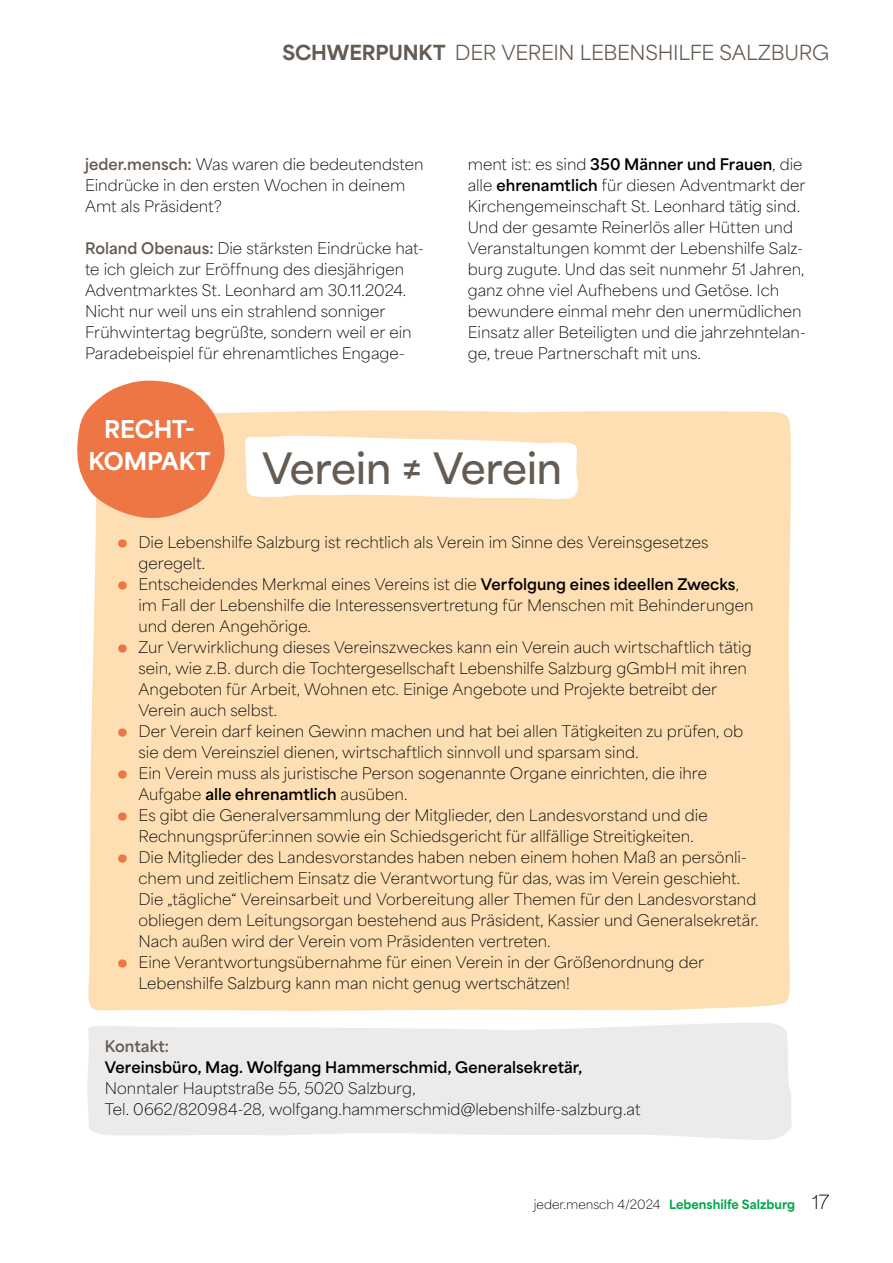
<style>
.page{position:relative;width:893px;height:1263px;background:#fff}
.page>*{position:absolute;margin:0;border:0;box-sizing:border-box;transform-origin:0 0}
.t1{font:600 40.5px "Area Normal";letter-spacing:-.01em;color:#665b51}
.t2{font:800 22.95px/31.8px "Area Normal";letter-spacing:-.01em;color:#fff;text-align:center}
.t3{font:19.5px "Area Normal";letter-spacing:-.015em;color:#665b51}
.t4{font:100 15px/21px "Area Normal";color:#000}
.t5{font:700 15px "Area Normal";letter-spacing:.005em;color:#000}
.t6{font:700 15px "Area Normal";color:#665b51}
.t7{font:800 12px "Area Normal";color:#04a64a}
.s1{font-weight:800}
.s2{font-weight:700;color:#665b51}
.s3{font-weight:700}
.s4{font-weight:100;color:#000}
.s5{font-weight:100;font-size:18px;color:#000}
</style>
<div class="page">
<div style="left:88px;top:410px;width:703px;height:601px;background:#fedfb3"></div>
<svg style="left:87px;top:1023px;width:705px;height:117px;background:#edecea"></svg>
<svg style="left:245px;top:433px;width:334px;height:66px"></svg>
<svg style="left:118px;top:539px;width:9px;height:9px"></svg>
<svg style="left:118px;top:581px;width:9px;height:9px"></svg>
<svg style="left:118px;top:644px;width:9px;height:9px"></svg>
<svg style="left:118px;top:728px;width:9px;height:9px"></svg>
<svg style="left:118px;top:770px;width:9px;height:9px"></svg>
<svg style="left:118px;top:812px;width:9px;height:9px"></svg>
<svg style="left:118px;top:854px;width:9px;height:9px"></svg>
<svg style="left:118px;top:959px;width:9px;height:9px"></svg>
<svg style="left:77px;top:380px;width:148px;height:139px;background:#f19066"></svg>
<h3 class="t3" style="left:282px;top:35px;width:548px"><span class="s1">SCHWERPUNKT</span> DER VEREIN LEBENSHILFE SALZBURG</h3>
<p class="t4" style="left:85px;top:151px;width:340px"><span class="s2">jeder.mensch:</span> Was waren die bedeutendsten<br>Eindrücke in den ersten Wochen in deinem<br>Amt als Präsident?</p>
<p class="t4" style="left:85px;top:235px;width:340px"><span class="s2">Roland Obenaus:</span> Die stärksten Eindrücke hat&shy;te ich gleich zur Eröffnung des diesjährigen Adventmarktes St. Leonhard am 30.11.2024.<br>Nicht nur weil uns ein strahlend sonniger Frühwintertag begrüßte, sondern weil er ein Paradebeispiel für ehrenamtliches Engage-</p>
<p class="t4" style="left:468px;top:151px;width:339px">ment ist: es sind <span class="s3">350 Männer und Frauen</span>, die alle <span class="s3">ehrenamtlich</span> für diesen Adventmarkt der Kirchengemeinschaft St. Leonhard tätig sind.<br>Und der gesamte Reinerlös aller Hütten und Veranstaltungen kommt der Lebenshilfe Salz&shy;burg zugute. Und das seit nunmehr 51 Jahren, ganz ohne viel Aufhebens und Getöse. Ich bewundere einmal mehr den unermüdlichen Einsatz aller Beteiligten und die jahrzehntelan&shy;ge, treue Partnerschaft mit uns.</p>
<h2 class="t2" style="left:89px;top:411px;width:124px">RECHT-<br>KOMPAKT</h2>
<h1 class="t1" style="left:262px;top:432px;width:302px">Verein ≠ Verein</h1>
<p class="t4" style="left:139px;top:529px;width:622px">Die Lebenshilfe Salzburg ist rechtlich als Verein im Sinne des Vereinsgesetzes geregelt.<br>Entscheidendes Merkmal eines Vereins ist die <span class="s3">Verfolgung eines ideellen Zwecks</span>, im Fall der Lebenshilfe die Interessensvertretung für Menschen mit Behinderungen und deren Angehörige.<br>Zur Verwirklichung dieses Vereinszweckes kann ein Verein auch wirtschaftlich tätig sein, wie z.B. durch die Tochtergesellschaft Lebenshilfe Salzburg gGmbH mit ihren Angeboten für Arbeit, Wohnen etc. Einige Angebote und Projekte betreibt der Verein auch selbst.<br>Der Verein darf keinen Gewinn machen und hat bei allen Tätigkeiten zu prüfen, ob sie dem Vereinsziel dienen, wirtschaftlich sinnvoll und sparsam sind.<br>Ein Verein muss als juristische Person sogenannte Organe einrichten, die ihre Aufgabe <span class="s3">alle ehrenamtlich</span> ausüben.<br>Es gibt die Generalversammlung der Mitglieder, den Landesvorstand und die Rechnungsprüfer:innen sowie ein Schiedsgericht für allfällige Streitigkeiten.<br>Die Mitglieder des Landesvorstandes haben neben einem hohen Maß an persönli&shy;chem und zeitlichem Einsatz die Verantwortung für das, was im Verein geschieht.<br>Die „tägliche“ Vereinsarbeit und Vorbereitung aller Themen für den Landesvorstand obliegen dem Leitungsorgan bestehend aus Präsident, Kassier und Generalsekretär.<br>Nach außen wird der Verein vom Präsidenten vertreten.<br>Eine Verantwortungsübernahme für einen Verein in der Größenordnung der Lebenshilfe Salzburg kann man nicht genug wertschätzen!</p>
<p class="t6" style="left:105px;top:1032px;width:66px">Kontakt:</p>
<p class="t5" style="left:105px;top:1053px;width:479px">Vereinsbüro, Mag. Wolfgang Hammerschmid, Generalsekretär,</p>
<p class="t4" style="left:105px;top:1075px;width:537px">Nonntaler Hauptstraße 55, 5020 Salzburg,<br>Tel. 0662/820984-28, wolfgang.hammerschmid@lebenshilfe-salzburg.at</p>
<p class="t7" style="left:534px;top:1193px;width:297px"><span class="s4">jeder.mensch 4/2024</span> Lebenshilfe Salzburg <span class="s5">17</span></p>
</div>
